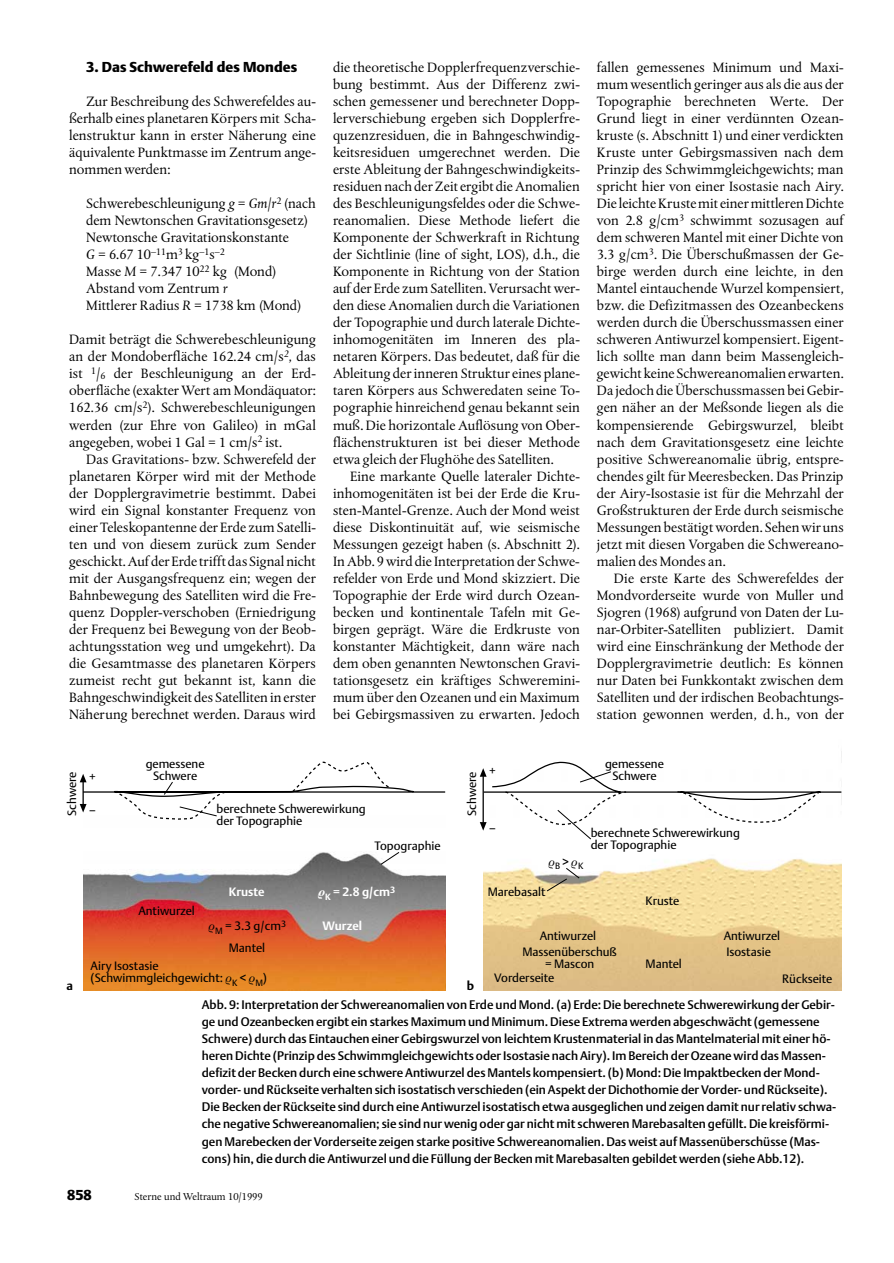
<style>
.page{position:relative;width:894px;height:1263px;background:#fff}
.page>*{position:absolute;margin:0;border:0;box-sizing:border-box;transform-origin:0 0}
.t1{font:14.25px/17px "DTL Albertina T";color:#000;text-align:justify}
.t2{font:14.25px "DTL Argo T Black";color:#000}
.t3{font:12.3px/17px "DTL Argo T Medium";color:#000}
.t4{font:700 12.3px "DTL Argo T";color:#000}
.t5{font:12px/12px "DTL Argo T";color:#000;text-align:center}
.t6{font:700 12px "DTL Argo T";color:#fff}
.t7{font:12px "TT Greek Q Inclined";color:#000}
.t8{font:10.5px "DTL Albertina T";color:#000}
.s1{font-style:italic}
.s2{font-size:10.05px}
.s3{font-family:"TT Greek Q Bold Inclined";font-weight:400}
.s4{font-family:"DTL Argo T"}
.s5{font-family:"TT Greek Q Inclined"}
</style>
<div class="page">
<img style="left:83px;top:865px;width:362px;height:125px">
<img style="left:483px;top:761px;width:358px;height:229px">
<svg style="left:80px;top:761px;width:366px;height:104px"></svg>
<svg style="left:479px;top:762px;width:363px;height:78px"></svg>
<svg style="left:545px;top:867px;width:35px;height:25px"></svg>
<p class="t2" style="left:86px;top:61px;width:212px">3. Das Schwerefeld des Mondes</p>
<p class="t1" style="left:69px;top:94px;width:248px;text-indent:17px">Zur Beschreibung des Schwerefeldes au&shy;ßerhalb eines planetaren Körpers mit Scha&shy;lenstruktur kann in erster Näherung eine äquivalente Punktmasse im Zentrum ange&shy;nommen werden:</p>
<p class="t1" style="left:86px;top:196px;width:231px;text-align:left">Schwerebeschleunigung <span class="s1">g</span> = <span class="s1">Gm</span>/<span class="s1">r</span><sup>2</sup> (nach dem Newtonschen Gravitationsgesetz)<br>Newtonsche Gravitationskonstante<br><span class="s1">G</span> = 6.67 10<sup>–11</sup>m<sup>3</sup> kg<sup>–1</sup>s<sup>–2<br></sup>Masse <span class="s1">M</span> = 7.347 10<sup>22</sup> kg (Mond)<br>Abstand vom Zentrum <span class="s1">r<br></span>Mittlerer Radius <span class="s1">R</span> = 1738 km (Mond)</p>
<p class="t1" style="left:69px;top:332px;width:248px">Damit beträgt die Schwerebeschleunigung an der Mondoberfläche 162.24 cm/s<sup>2</sup>, das ist <sup>1</sup>/<span class="s2">6</span> der Beschleunigung an der Erd&shy;oberfläche (exakter Wert am Mondäquator:<br>162.36 cm/s<sup>2</sup>). Schwerebeschleunigungen werden (zur Ehre von Galileo) in mGal angegeben, wobei 1 Gal = 1 cm/s<sup>2</sup> ist.</p>
<p class="t1" style="left:69px;top:451px;width:248px;text-indent:17px">Das Gravitations- bzw. Schwerefeld der planetaren Körper wird mit der Methode der Dopplergravimetrie bestimmt. Dabei wird ein Signal konstanter Frequenz von einer Teleskopantenne der Erde zum Satelli&shy;ten und von diesem zurück zum Sender geschickt. Auf der Erde trifft das Signal nicht mit der Ausgangsfrequenz ein; wegen der Bahnbewegung des Satelliten wird die Fre&shy;quenz Doppler-verschoben (Erniedrigung der Frequenz bei Bewegung von der Beob&shy;achtungsstation weg und umgekehrt). Da die Gesamtmasse des planetaren Körpers zumeist recht gut bekannt ist, kann die Bahngeschwindigkeit des Satelliten in erster Näherung berechnet werden. Daraus wird</p>
<p class="t1" style="left:333px;top:60px;width:248px">die theoretische Dopplerfrequenzverschie&shy;bung bestimmt. Aus der Differenz zwi&shy;schen gemessener und berechneter Dopp&shy;lerverschiebung ergeben sich Dopplerfre&shy;quzenzresiduen, die in Bahngeschwindig&shy;keitsresiduen umgerechnet werden. Die erste Ableitung der Bahngeschwindigkeits&shy;residuen nach der Zeit ergibt die Anomalien des Beschleunigungsfeldes oder die Schwe&shy;reanomalien. Diese Methode liefert die Komponente der Schwerkraft in Richtung der Sichtlinie (line of sight, LOS), d.h., die Komponente in Richtung von der Station auf der Erde zum Satelliten. Verursacht wer&shy;den diese Anomalien durch die Variationen der Topographie und durch laterale Dichte&shy;inhomogenitäten im Inneren des pla&shy;netaren Körpers. Das bedeutet, daß für die Ableitung der inneren Struktur eines plane&shy;taren Körpers aus Schweredaten seine To&shy;pographie hinreichend genau bekannt sein muß. Die horizontale Auflösung von Ober&shy;flächenstrukturen ist bei dieser Methode etwa gleich der Flughöhe des Satelliten.</p>
<p class="t1" style="left:333px;top:468px;width:248px;text-indent:17px">Eine markante Quelle lateraler Dichte&shy;inhomogenitäten ist bei der Erde die Kru&shy;sten-Mantel-Grenze. Auch der Mond weist diese Diskontinuität auf, wie seismische Messungen gezeigt haben (s. Abschnitt 2).<br>In Abb. 9 wird die Interpretation der Schwe&shy;refelder von Erde und Mond skizziert. Die Topographie der Erde wird durch Ozean&shy;becken und kontinentale Tafeln mit Ge&shy;birgen geprägt. Wäre die Erdkruste von konstanter Mächtigkeit, dann wäre nach dem oben genannten Newtonschen Gravi&shy;tationsgesetz ein kräftiges Schweremini&shy;mum über den Ozeanen und ein Maximum bei Gebirgsmassiven zu erwarten. Jedoch</p>
<p class="t1" style="left:596px;top:60px;width:248px">fallen gemessenes Minimum und Maxi&shy;mum wesentlich geringer aus als die aus der Topographie berechneten Werte. Der Grund liegt in einer verdünnten Ozean&shy;kruste (s. Abschnitt 1) und einer verdickten Kruste unter Gebirgsmassiven nach dem Prinzip des Schwimmgleichgewichts; man spricht hier von einer Isostasie nach Airy.<br>Die leichte Kruste mit einer mittleren Dichte von 2.8 g/cm<sup>3</sup> schwimmt sozusagen auf dem schweren Mantel mit einer Dichte von 3.3 g/cm<sup>3</sup>. Die Überschußmassen der Ge&shy;birge werden durch eine leichte, in den Mantel eintauchende Wurzel kompensiert, bzw. die Defizitmassen des Ozeanbeckens werden durch die Überschussmassen einer schweren Antiwurzel kompensiert. Eigent&shy;lich sollte man dann beim Massengleich&shy;gewicht keine Schwereanomalien erwarten.<br>Da jedoch die Überschussmassen bei Gebir&shy;gen näher an der Meßsonde liegen als die kompensierende Gebirgswurzel, bleibt nach dem Gravitationsgesetz eine leichte positive Schwereanomalie übrig, entspre&shy;chendes gilt für Meeresbecken. Das Prinzip der Airy-Isostasie ist für die Mehrzahl der Großstrukturen der Erde durch seismische Messungen bestätigt worden. Sehen wir uns jetzt mit diesen Vorgaben die Schwereano&shy;malien des Mondes an.</p>
<p class="t1" style="left:596px;top:570px;width:248px;text-indent:17px">Die erste Karte des Schwerefeldes der Mondvorderseite wurde von Muller und Sjogren (1968) aufgrund von Daten der Lu&shy;nar-Orbiter-Satelliten publiziert. Damit wird eine Einschränkung der Methode der Dopplergravimetrie deutlich: Es können nur Daten bei Funkkontakt zwischen dem Satelliten und der irdischen Beobachtungs&shy;station gewonnen werden, d. h., von der</p>
<p class="t5" style="left:67px;top:815px;width:46px;rotate:-90deg">Schwere</p>
<p class="t5" style="left:89px;top:772px;width:8px">+</p>
<p class="t5" style="left:89px;top:804px;width:8px">–</p>
<p class="t5" style="left:146px;top:759px;width:60px">gemessene<br>Schwere</p>
<p class="t5" style="left:216px;top:804px;width:150px;text-align:left">berechnete Schwerewirkung der Topographie</p>
<p class="t5" style="left:374px;top:840px;width:68px">Topographie</p>
<p class="t5" style="left:466px;top:815px;width:46px;rotate:-90deg">Schwere</p>
<p class="t5" style="left:489px;top:766px;width:8px">+</p>
<p class="t5" style="left:489px;top:823px;width:8px">–</p>
<p class="t5" style="left:604px;top:759px;width:60px">gemessene<br>Schwere</p>
<p class="t5" style="left:590px;top:827px;width:150px;text-align:left">berechnete Schwerewirkung der Topographie</p>
<p class="t5" style="left:138px;top:905px;width:58px">Antiwurzel</p>
<p class="t6" style="left:229px;top:887px;width:37px">Kruste</p>
<p class="t6" style="left:318px;top:887px;width:78px"><span class="s3">r</span><sub>K</sub> = 2.8 g/cm<sup>3</sup></p>
<p class="t7" style="left:548px;top:857px;width:36px">R<sub>B</sub> <span class="s4">&gt;</span> R<sub>K</sub></p>
<p class="t5" style="left:487px;top:886px;width:59px">Marebasalt</p>
<p class="t5" style="left:645px;top:896px;width:35px">Kruste</p>
<p class="t5" style="left:208px;top:916px;width:79px;line-height:21.5px"><span class="s5">R</span><sub>M</sub> = 3.3 g/cm<sup>3<br></sup>Mantel</p>
<p class="t6" style="left:322px;top:920px;width:41px">Wurzel</p>
<p class="t5" style="left:539px;top:930px;width:58px">Antiwurzel</p>
<p class="t5" style="left:723px;top:930px;width:58px">Antiwurzel</p>
<p class="t5" style="left:522px;top:946px;width:96px">Massenüberschuß</p>
<p class="t5" style="left:726px;top:946px;width:46px">Isostasie</p>
<p class="t5" style="left:545px;top:958px;width:51px">= Mascon</p>
<p class="t5" style="left:645px;top:958px;width:38px">Mantel</p>
<p class="t5" style="left:91px;top:961px;width:178px;text-align:left">Airy Isostasie (Schwimmgleichgewicht: <span class="s5">R</span><sub>K</sub> &lt; <span class="s5">R</span><sub>M</sub>)</p>
<p class="t5" style="left:494px;top:973px;width:62px">Vorderseite</p>
<p class="t5" style="left:781px;top:974px;width:52px">Rückseite</p>
<p class="t4" style="left:67px;top:980px;width:8px">a</p>
<p class="t4" style="left:466px;top:980px;width:9px">b</p>
<p class="t3" style="left:202px;top:997px;width:635px">Abb. 9: Interpretation der Schwereanomalien von Erde und Mond. (a) Erde: Die berechnete Schwerewirkung der Gebir&shy;ge und Ozeanbecken ergibt ein starkes Maximum und Minimum. Diese Extrema werden abgeschwächt (gemessene Schwere) durch das Eintauchen einer Gebirgswurzel von leichtem Krustenmaterial in das Mantelmaterial mit einer hö&shy;heren Dichte (Prinzip des Schwimmgleichgewichts oder Isostasie nach Airy). Im Bereich der Ozeane wird das Massen&shy;defizit der Becken durch eine schwere Antiwurzel des Mantels kompensiert. (b) Mond: Die Impaktbecken der Mond&shy;vorder- und Rückseite verhalten sich isostatisch verschieden (ein Aspekt der Dichothomie der Vorder- und Rückseite).<br>Die Becken der Rückseite sind durch eine Antiwurzel isostatisch etwa ausgeglichen und zeigen damit nur relativ schwa&shy;che negative Schwereanomalien; sie sind nur wenig oder gar nicht mit schweren Marebasalten gefüllt. Die kreisförmi&shy;gen Marebecken der Vorderseite zeigen starke positive Schwereanomalien. Das weist auf Massenüberschüsse (Mas&shy;cons) hin, die durch die Antiwurzel und die Füllung der Becken mit Marebasalten gebildet werden (siehe Abb.12).</p>
<p class="t2" style="left:67px;top:1188px;width:26px">858</p>
<p class="t8" style="left:134px;top:1192px;width:130px">Sterne und Weltraum 10/1999</p>
</div>
